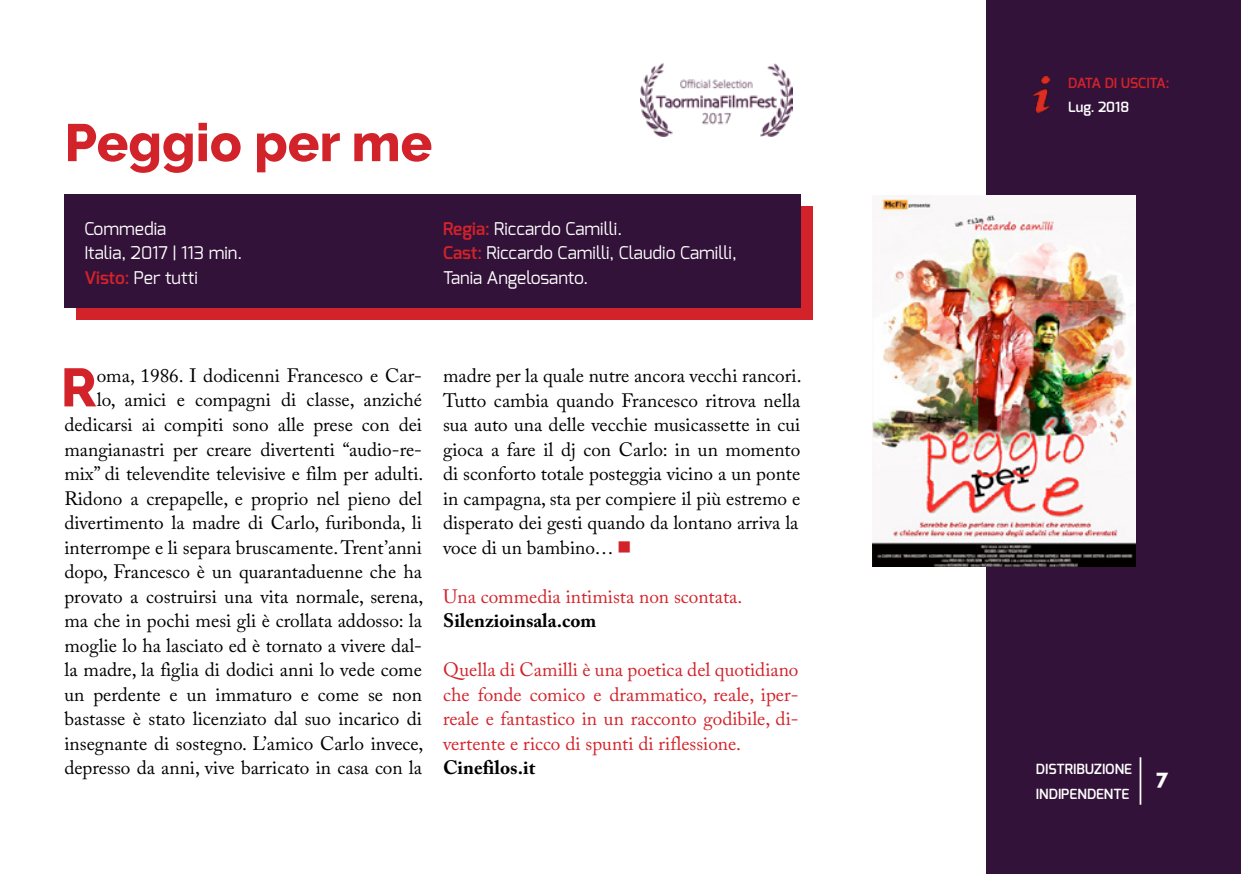
<style>
.page{position:relative;width:1241px;height:874px;background:#fff}
.page>*{position:absolute;margin:0;border:0;box-sizing:border-box;transform-origin:0 0}
.t1{font:800 53.73px "Raleway";color:#d2232a}
.t2{font:800 52.5px "Raleway";color:#d2232a}
.t3{font:800 21px "Raleway";color:#fff}
.t4{font:19.25px/24.5px "Adobe Caslon Pro";color:#000;text-align:right}
.t5{font:19.25px/24.5px "Adobe Caslon Pro";color:#d2232a;text-align:justify}
.t6{font:700 19.25px "Adobe Caslon Pro";color:#000}
.t7{font:17.5px/24.5px "Exo";color:#fff}
.t8{font:600 14px/24.5px "Exo";color:#fff}
.t9{font:600 14px "Exo";color:#d2232a}
.s1{font-weight:600;color:#d2232a}
.s2{color:#d2232a}
</style>
<div class="page">
<div style="left:76px;top:206px;width:737px;height:113px;background:#d2232a"></div>
<div style="left:64px;top:194px;width:736px;height:114px;background:#331239"></div>
<img style="left:640px;top:63px;width:152px;height:73px">
<div style="left:986px;top:0;width:254px;height:873px;background:#331239"></div>
<hr style="left:1139px;top:756px;width:2px;height:48px;background:#fff">
<img style="left:1033px;top:76px;width:16px;height:36px">
<img style="left:872px;top:195px;width:262px;height:371px">
<h2 class="t2" style="left:64px;top:113px;width:369px">Peggio per me</h2>
<p class="t7" style="left:84px;top:216px;width:159px">Commedia<br>Italia, 2017 | 113 min.<br><span class="s1">Visto:</span> Per tutti</p>
<p class="t7" style="left:443px;top:216px;width:295px"><span class="s1">Regia:</span> Riccardo Camilli.<br><span class="s1">Cast:</span> Riccardo Camilli, Claudio Camilli,<br>Tania Angelosanto.</p>
<p class="t4" style="left:64px;top:363px;width:360px">oma, 1986. I dodicenni Francesco e Car-<br>lo, amici e compagni di classe, anziché dedicarsi ai compiti sono alle prese con dei mangianastri per creare divertenti “audio-re&shy;mix” di televendite televisive e film per adulti.<br>Ridono a crepapelle, e proprio nel pieno del divertimento la madre di Carlo, furibonda, li interrompe e li separa bruscamente. Trent’anni dopo, Francesco è un quarantaduenne che ha provato a costruirsi una vita normale, serena, ma che in pochi mesi gli è crollata addosso: la moglie lo ha lasciato ed è tornato a vivere dal&shy;la madre, la figlia di dodici anni lo vede come un perdente e un immaturo e come se non bastasse è stato licenziato dal suo incarico di insegnante di sostegno. L’amico Carlo invece, depresso da anni, vive barricato in casa con la</p>
<p class="t4" style="left:443px;top:363px;width:360px;text-align:left">madre per la quale nutre ancora vecchi rancori.<br>Tutto cambia quando Francesco ritrova nella sua auto una delle vecchie musicassette in cui gioca a fare il dj con Carlo: in un momento di sconforto totale posteggia vicino a un ponte in campagna, sta per compiere il più estremo e disperato dei gesti quando da lontano arriva la voce di un bambino… <span class="s2">■</span></p>
<h1 class="t1" style="left:61px;top:357px;width:33px">R</h1>
<p class="t5" style="left:443px;top:583px;width:301px">Una commedia intimista non scontata.</p>
<p class="t6" style="left:443px;top:609px;width:155px">Silenzioinsala.com</p>
<p class="t5" style="left:443px;top:657px;width:357px">Quella di Camilli è una poetica del quotidiano che fonde comico e drammatico, reale, iper&shy;reale e fantastico in un racconto godibile, di&shy;vertente e ricco di spunti di riflessione.</p>
<p class="t6" style="left:443px;top:756px;width:94px">Cinefilos.it</p>
<p class="t9" style="left:1068px;top:73px;width:103px">DATA DI USCITA:</p>
<p class="t8" style="left:1068px;top:95px;width:62px">Lug. 2018</p>
<p class="t8" style="left:1035px;top:756px;width:98px">DISTRIBUZIONE<br>INDIPENDENTE</p>
<p class="t3" style="left:1155px;top:765px;width:14px">7</p>
</div>
